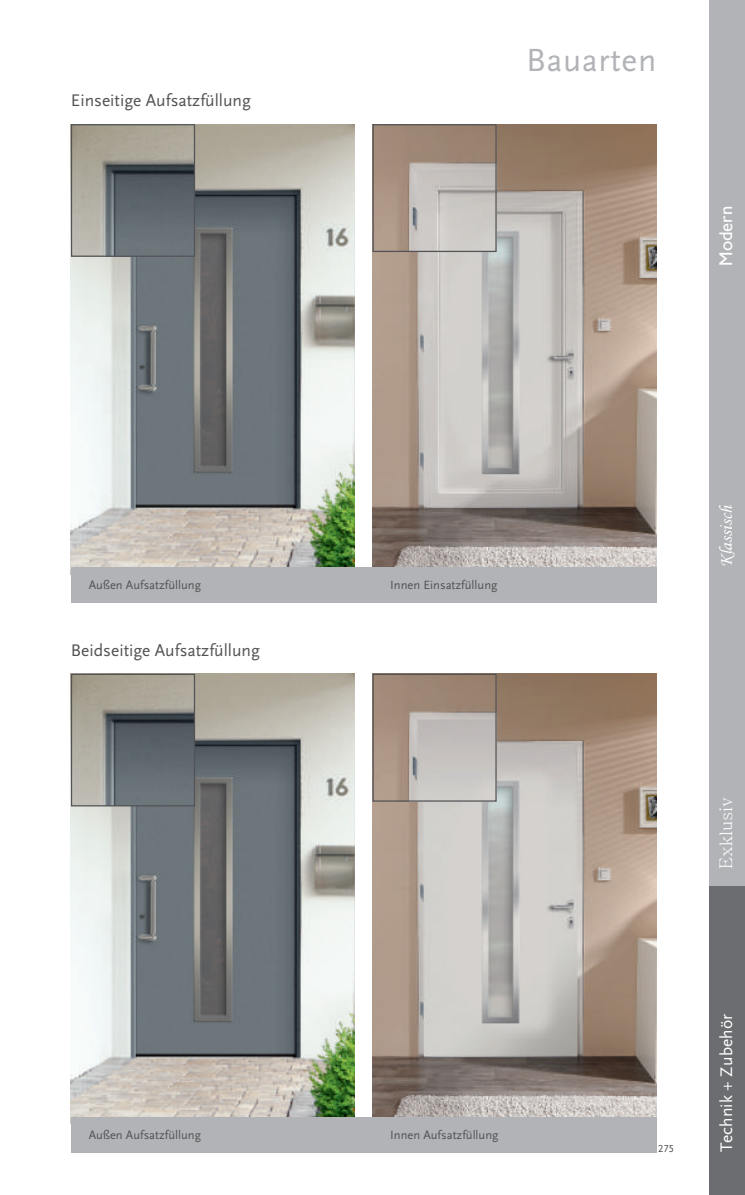
<style>
.page{position:relative;width:745px;height:1195px;background:#fff}
.page>*{position:absolute;margin:0;border:0;box-sizing:border-box;transform-origin:0 0}
.t1{font:33.5px "Scala Sans LF";letter-spacing:.02em;color:#b2b3b7}
.t2{font:18.5px "Gill Sans";letter-spacing:.005em;color:#fff}
.t3{font:18.38px "Monotype Corsiva";color:#fff}
.t4{font:17.5px "Scala Sans LF";color:#535355}
.t5{font:17.5px "Scala Sans LF";letter-spacing:.005em;color:#fff}
.t6{font:17.5px "Batang";letter-spacing:.005em;color:#fff}
.t7{font:12.5px "Scala Sans LF";color:#535355}
.t8{font:10.62px "Scala Sans LF";color:#535355}
</style>
<div class="page">
<img style="left:71px;top:673px;width:283px;height:443px">
<img style="left:71px;top:124px;width:283px;height:443px">
<img style="left:372px;top:124px;width:284px;height:443px">
<img style="left:374px;top:126px;width:120px;height:124px">
<div style="left:372px;top:124px;width:124px;height:128px;border:1px solid #535355"></div>
<img style="left:372px;top:673px;width:284px;height:443px">
<img style="left:374px;top:675px;width:120px;height:124px">
<div style="left:372px;top:673px;width:124px;height:128px;border:1px solid #535355"></div>
<img style="left:73px;top:675px;width:120px;height:129px">
<div style="left:71px;top:673px;width:124px;height:133px;border:1px solid #535355"></div>
<img style="left:73px;top:126px;width:120px;height:129px">
<div style="left:71px;top:124px;width:124px;height:133px;border:1px solid #535355"></div>
<div style="left:709px;top:0;width:35px;height:1194px;background:#b2b3b7"></div>
<div style="left:709px;top:886px;width:35px;height:308px;background:#6c6d70"></div>
<div style="left:71px;top:567px;width:585px;height:35px;background:#b2b3b7"></div>
<div style="left:71px;top:1116px;width:585px;height:36px;background:#b2b3b7"></div>
<h3 class="t4" style="left:71px;top:91px;width:181px">Einseitige Aufsatzfüllung</h3>
<h1 class="t1" style="left:525px;top:42px;width:132px">Bauarten</h1>
<h2 class="t2" style="left:714px;top:266px;width:61px;rotate:-90deg">Modern</h2>
<p class="t7" style="left:89px;top:578px;width:114px">Außen Aufsatzfüllung</p>
<p class="t7" style="left:390px;top:578px;width:109px">Innen Einsatzfüllung</p>
<h3 class="t4" style="left:71px;top:640px;width:190px">Beidseitige Aufsatzfüllung</h3>
<p class="t7" style="left:89px;top:1127px;width:114px">Außen Aufsatzfüllung</p>
<p class="t7" style="left:390px;top:1127px;width:110px">Innen Aufsatzfüllung</p>
<h3 class="t3" style="left:714px;top:567px;width:64px;rotate:-90deg">Klassisch</h3>
<h3 class="t6" style="left:716px;top:868px;width:74px;rotate:-90deg">Exklusiv</h3>
<p class="t8" style="left:657px;top:1142px;width:17px">275</p>
<h3 class="t5" style="left:716px;top:1152px;width:140px;rotate:-90deg">Technik + Zubehör</h3>
</div>
